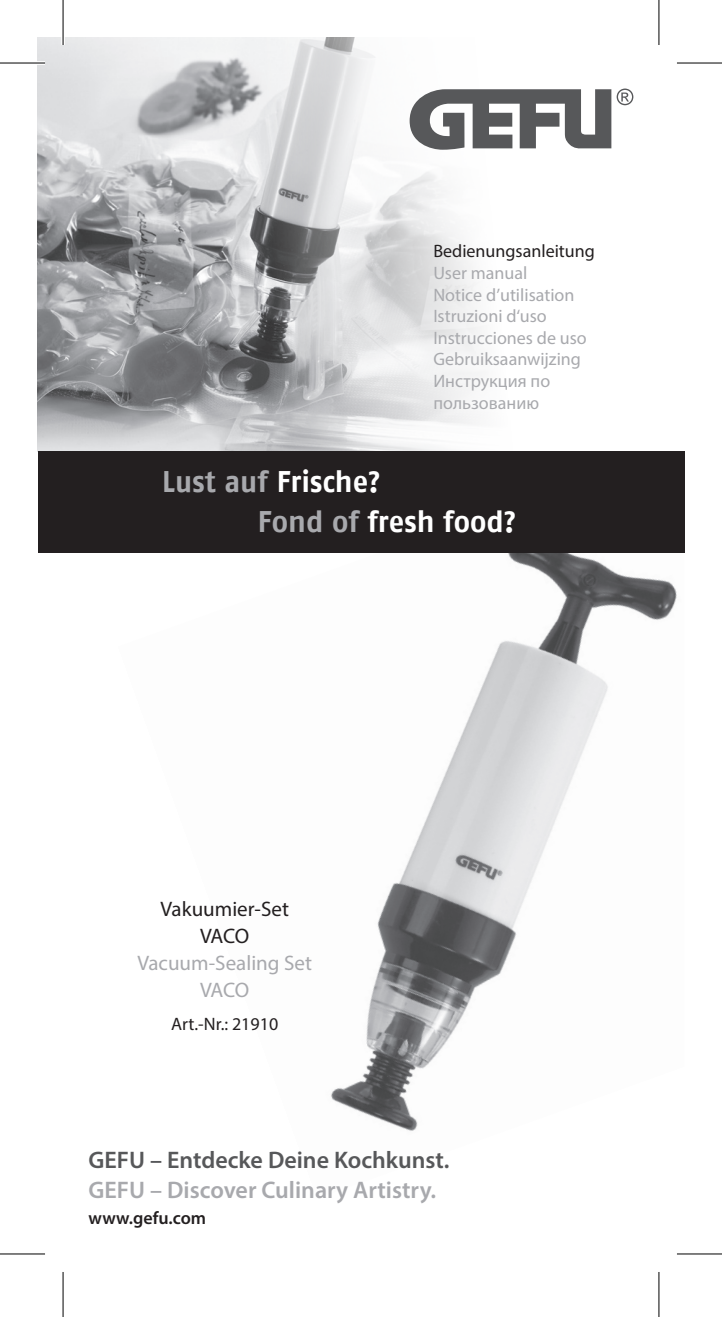
<style>
.page{position:relative;width:722px;height:1317px;background:#fff}
.page>*{position:absolute;margin:0;border:0;box-sizing:border-box;transform-origin:0 0}
.t1{font:700 29.7px/39.9px "Fago No";color:#fff}
.t2{font:600 24px "Myriad Pro";color:#a8a9ad}
.t3{font:600 24px "Myriad Pro";color:#57585a}
.t4{font:21px/27px "Myriad Pro";color:#a8a9ad;text-align:center}
.t5{font:21px/27px "Myriad Pro";color:#231f20;text-align:center}
.t6{font:18px/21.6px "Myriad Pro";color:#a8a9ad}
.t7{font:18px "Myriad Pro";color:#231f20}
.t8{font:600 18px "Myriad Pro";color:#231f20}
.s1{color:#a8a9ad}
</style>
<div class="page">
<img style="left:37px;top:37px;width:597px;height:414px">
<img style="left:118px;top:552px;width:566px;height:579px">
<div style="left:37px;top:451px;width:647px;height:101px;background:#231f20"></div>
<svg style="left:409px;top:89px;width:224px;height:61px"></svg>
<hr style="left:0;top:61px;width:45px;height:4px;background:#fff">
<hr style="left:61px;top:0;width:4px;height:45px;background:#fff">
<svg style="left:659px;top:0;width:1px;height:45px"></svg>
<svg style="left:659px;top:1272px;width:1px;height:45px"></svg>
<hr style="left:0;top:62px;width:45px;height:2px;background:#000">
<hr style="left:676px;top:62px;width:45px;height:2px;background:#000">
<hr style="left:0;top:1253px;width:45px;height:1px;background:#000">
<hr style="left:676px;top:1253px;width:45px;height:1px;background:#000">
<hr style="left:62px;top:0;width:2px;height:45px;background:#000">
<hr style="left:62px;top:1272px;width:2px;height:45px;background:#000">
<hr style="left:658px;top:0;width:1px;height:45px;background:#000">
<hr style="left:658px;top:1272px;width:1px;height:45px;background:#000">
<p class="t7" style="left:433px;top:240px;width:163px">Bedienungsanleitung</p>
<p class="t6" style="left:433px;top:262px;width:155px">User manual<br>Notice d’utilisation<br>Istruzioni d‘uso<br>Instrucciones de uso<br>Gebruiksaanwijzing<br>Инструкция по пользованию</p>
<h1 class="t1" style="left:258px;top:462px;width:260px;text-indent:-96px"><span class="s1">Lust auf</span> Frische?<br><span class="s1">Fond of</span> fresh food?</h1>
<p class="t5" style="left:160px;top:895px;width:130px">Vakuumier-Set<br>VACO</p>
<p class="t4" style="left:137px;top:949px;width:176px">Vacuum-Sealing Set<br>VACO</p>
<p class="t7" style="left:171px;top:1013px;width:108px">Art.-Nr.: 21910</p>
<h2 class="t3" style="left:89px;top:1144px;width:362px">GEFU – Entdecke Deine Kochkunst.</h2>
<h2 class="t2" style="left:89px;top:1174px;width:349px">GEFU – Discover Culinary Artistry.</h2>
<p class="t8" style="left:89px;top:1206px;width:119px">www.gefu.com</p>
</div>
